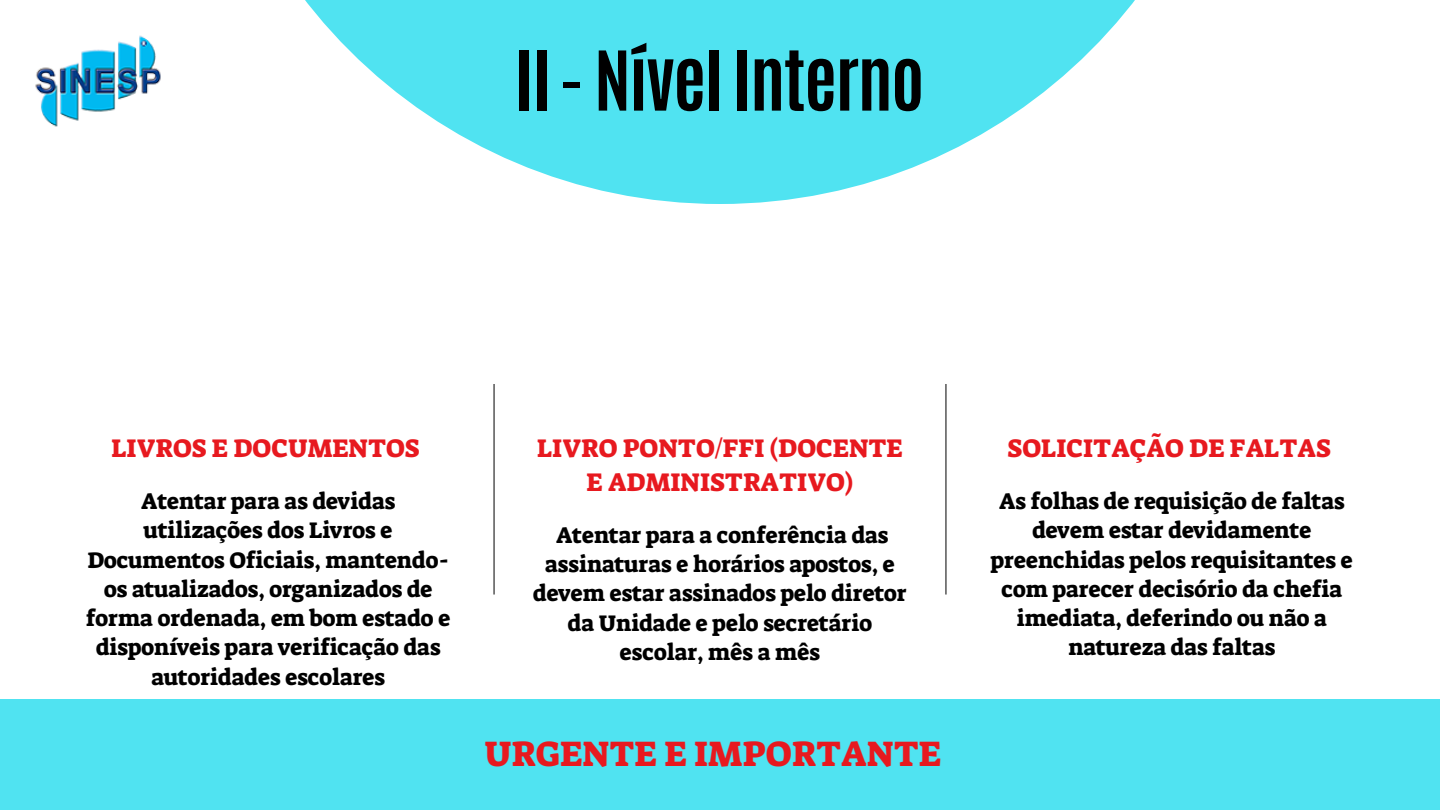
<style>
.page{position:relative;width:1440px;height:810px;background:#fff}
.page>*{position:absolute;margin:0;border:0;box-sizing:border-box;transform-origin:0 0}
.t1{font:700 70px "Antonio";letter-spacing:-.02em;color:#000}
.t2{font:36px "Suez One";color:#e7191f}
.t3{font:26px/33.8px "Suez One";color:#e7191f;text-align:center}
.t4{font:23px/29.2px "Suez One";color:#000;text-align:center}
</style>
<div class="page">
<svg style="left:305px;top:0;width:830px;height:204px;fill:#50e3f1"></svg>
<div style="left:0;top:699px;width:1440px;height:111px;background:#50e3f1"></div>
<hr style="left:494px;top:384px;width:1px;height:211px;background:#000">
<hr style="left:946px;top:384px;width:1px;height:211px;background:#000">
<img style="left:35px;top:35px;width:126px;height:92px">
<p class="t1" style="left:515px;top:31px;width:411px">II - Nível Interno</p>
<p class="t3" style="left:111px;top:432px;width:310px">LIVROS E DOCUMENTOS</p>
<p class="t4" style="left:86px;top:487px;width:366px">Atentar para as devidas utilizações dos Livros e<br>Documentos Oficiais, mantendo&shy;os atualizados, organizados de forma ordenada, em bom estado e disponíveis para verificação das autoridades escolares</p>
<p class="t3" style="left:537px;top:432px;width:367px">LIVRO PONTO/FFI (DOCENTE<br>E ADMINISTRATIVO)</p>
<p class="t4" style="left:533px;top:521px;width:375px">Atentar para a conferência das assinaturas e horários apostos, e devem estar assinados pelo diretor da Unidade e pelo secretário escolar, mês a mês</p>
<p class="t2" style="left:484px;top:730px;width:458px">URGENTE E IMPORTANTE</p>
<p class="t3" style="left:1008px;top:432px;width:325px">SOLICITAÇÃO DE FALTAS</p>
<p class="t4" style="left:991px;top:487px;width:363px">As folhas de requisição de faltas devem estar devidamente preenchidas pelos requisitantes e com parecer decisório da chefia imediata, deferindo ou não a natureza das faltas</p>
</div>
